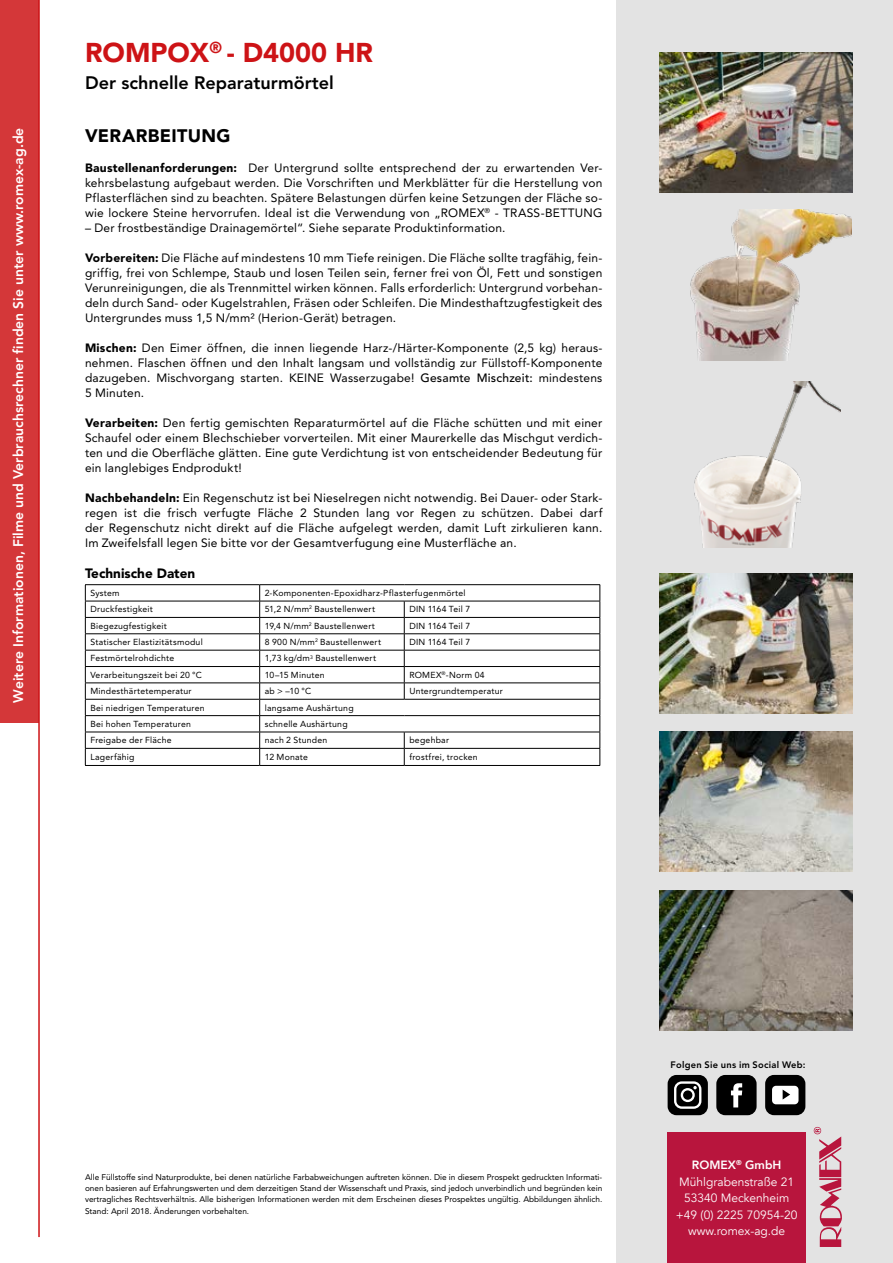
<style>
.page{position:relative;width:893px;height:1263px;background:#fff}
.page>*{position:absolute;margin:0;border:0;box-sizing:border-box;transform-origin:0 0}
.t1{font:900 27px "Avenir LT";color:#cd1316}
.t2{font:800 18px "Avenir LT";color:#000}
.t3{font:900 18px "Avenir LT";letter-spacing:.02em;color:#000}
.t4{font:800 13.8px "Avenir LT";color:#fff}
.t5{font:900 13.5px "Avenir LT";color:#000}
.t6{font:12px/15px "Avenir LT";letter-spacing:.015em;color:#000;text-align:justify}
.t7{font:12px/16.5px "Avenir";color:#fff;text-align:center}
.t8{font:800 9.3px "Avenir LT";letter-spacing:.03em;color:#000}
.t9{font:8.7px "Avenir LT";letter-spacing:.025em;color:#000}
.t10{font:8.25px/11.2px "Avenir LT";color:#000;text-align:justify}
.s1{font-weight:900}
.s2{font-weight:500}
.s3{font-weight:800}
</style>
<div class="page">
<div style="left:0;top:0;width:38px;height:723px;background:#d43739"></div>
<div style="left:617px;top:0;width:276px;height:1263px;background:#e3e3e3"></div>
<svg style="left:814px;top:1127px;width:28px;height:120px"></svg>
<div style="left:668px;top:1132px;width:138px;height:131px;background:#b8153d"></div>
<div style="left:668px;top:1075px;width:40px;height:40px;background:#000;border-radius:9px"></div>
<svg style="left:674px;top:1081px;width:27px;height:28px"></svg>
<div style="left:716px;top:1075px;width:41px;height:40px;background:#000;border-radius:9px"></div>
<svg style="left:731px;top:1083px;width:11px;height:24px"></svg>
<div style="left:765px;top:1075px;width:40px;height:40px;background:#000;border-radius:9px"></div>
<svg style="left:772px;top:1086px;width:26px;height:18px"></svg>
<hr style="left:38px;top:0;width:2px;height:1237px;background:#cd1316">
<hr style="left:85px;top:584px;width:175px;height:1px;background:#000">
<hr style="left:260px;top:584px;width:144px;height:1px;background:#000">
<hr style="left:404px;top:584px;width:196px;height:1px;background:#000">
<hr style="left:85px;top:601px;width:175px;height:1px;background:#000">
<hr style="left:260px;top:601px;width:144px;height:1px;background:#000">
<hr style="left:404px;top:601px;width:196px;height:1px;background:#000">
<hr style="left:85px;top:617px;width:175px;height:1px;background:#000">
<hr style="left:260px;top:617px;width:144px;height:1px;background:#000">
<hr style="left:404px;top:617px;width:196px;height:1px;background:#000">
<hr style="left:85px;top:633px;width:175px;height:1px;background:#000">
<hr style="left:260px;top:633px;width:144px;height:1px;background:#000">
<hr style="left:404px;top:633px;width:196px;height:1px;background:#000">
<hr style="left:85px;top:650px;width:175px;height:1px;background:#000">
<hr style="left:260px;top:650px;width:144px;height:1px;background:#000">
<hr style="left:404px;top:650px;width:196px;height:1px;background:#000">
<hr style="left:85px;top:666px;width:175px;height:1px;background:#000">
<hr style="left:260px;top:666px;width:144px;height:1px;background:#000">
<hr style="left:404px;top:666px;width:196px;height:1px;background:#000">
<hr style="left:85px;top:683px;width:175px;height:1px;background:#000">
<hr style="left:260px;top:683px;width:144px;height:1px;background:#000">
<hr style="left:404px;top:683px;width:196px;height:1px;background:#000">
<svg style="left:404px;top:601px;width:1px;height:98px"></svg>
<hr style="left:85px;top:699px;width:175px;height:1px;background:#000">
<hr style="left:260px;top:699px;width:144px;height:1px;background:#000">
<hr style="left:404px;top:699px;width:196px;height:1px;background:#000">
<hr style="left:85px;top:715px;width:175px;height:1px;background:#000">
<hr style="left:260px;top:715px;width:144px;height:1px;background:#000">
<hr style="left:404px;top:715px;width:196px;height:1px;background:#000">
<hr style="left:85px;top:732px;width:175px;height:1px;background:#000">
<hr style="left:260px;top:732px;width:144px;height:1px;background:#000">
<hr style="left:404px;top:732px;width:196px;height:1px;background:#000">
<hr style="left:85px;top:748px;width:175px;height:1px;background:#000">
<svg style="left:85px;top:585px;width:1px;height:180px"></svg>
<hr style="left:260px;top:748px;width:144px;height:1px;background:#000">
<svg style="left:259px;top:585px;width:1px;height:180px"></svg>
<hr style="left:404px;top:748px;width:196px;height:1px;background:#000">
<svg style="left:404px;top:732px;width:1px;height:33px"></svg>
<svg style="left:600px;top:585px;width:1px;height:180px"></svg>
<hr style="left:85px;top:765px;width:175px;height:1px;background:#000">
<hr style="left:260px;top:765px;width:144px;height:1px;background:#000">
<hr style="left:404px;top:765px;width:196px;height:1px;background:#000">
<img style="left:660px;top:52px;width:192px;height:140px">
<img style="left:660px;top:573px;width:192px;height:141px">
<img style="left:660px;top:731px;width:192px;height:141px">
<img style="left:660px;top:890px;width:192px;height:140px">
<img style="left:690px;top:210px;width:162px;height:151px">
<img style="left:694px;top:381px;width:146px;height:166px">
<p class="t4" style="left:10px;top:703px;width:577px;rotate:-90deg">Weitere Informationen, Filme und Verbrauchsrechner finden Sie unter www.romex-ag.de</p>
<h1 class="t1" style="left:85px;top:36px;width:290px">ROMPOX<sup>®</sup> - D4000 HR</h1>
<h2 class="t2" style="left:85px;top:72px;width:250px">Der schnelle Reparaturmörtel</h2>
<h2 class="t3" style="left:85px;top:125px;width:147px">VERARBEITUNG</h2>
<p class="t6" style="left:85px;top:160px;width:519px"><span class="s1">Baustellenanforderungen:</span> Der Untergrund sollte entsprechend der zu erwartenden Ver&shy;kehrsbelastung aufgebaut werden. Die Vorschriften und Merkblätter für die Herstellung von Pflasterflächen sind zu beachten. Spätere Belastungen dürfen keine Setzungen der Fläche so&shy;wie lockere Steine hervorrufen. Ideal ist die Verwendung von „ROMEX<sup>®</sup> - TRASS-BETTUNG</p>
<p class="t6" style="left:85px;top:220px;width:422px">– Der frostbeständige Drainagemörtel“. Siehe separate Produktinformation.</p>
<p class="t6" style="left:85px;top:250px;width:519px"><span class="s1">Vorbereiten:</span> Die Fläche auf mindestens 10 mm Tiefe reinigen. Die Fläche sollte tragfähig, fein&shy;griffig, frei von Schlempe, Staub und losen Teilen sein, ferner frei von Öl, Fett und sonstigen Verunreinigungen, die als Trennmittel wirken können. Falls erforderlich: Untergrund vorbehan&shy;deln durch Sand- oder Kugelstrahlen, Fräsen oder Schleifen. Die Mindesthaftzugfestigkeit des Untergrundes muss 1,5 N/mm² (Herion-Gerät) betragen.</p>
<p class="t6" style="left:85px;top:340px;width:519px"><span class="s1">Mischen:</span> Den Eimer öffnen, die innen liegende Harz-/Härter-Komponente (2,5 kg) heraus&shy;nehmen. Flaschen öffnen und den Inhalt langsam und vollständig zur Füllstoff-Komponente dazugeben. Mischvorgang starten. KEINE Wasserzugabe! <span class="s2">Gesamte Mischzeit:</span> mindestens 5 Minuten.</p>
<p class="t6" style="left:85px;top:415px;width:519px"><span class="s1">Verarbeiten:</span> Den fertig gemischten Reparaturmörtel auf die Fläche schütten und mit einer Schaufel oder einem Blechschieber vorverteilen. Mit einer Maurerkelle das Mischgut verdich&shy;ten und die Oberfläche glätten. Eine gute Verdichtung ist von entscheidender Bedeutung für ein langlebiges Endprodukt!</p>
<p class="t6" style="left:85px;top:490px;width:519px"><span class="s1">Nachbehandeln:</span> Ein Regenschutz ist bei Nieselregen nicht notwendig. Bei Dauer- oder Stark&shy;regen ist die frisch verfugte Fläche 2 Stunden lang vor Regen zu schützen. Dabei darf der Regenschutz nicht direkt auf die Fläche aufgelegt werden, damit Luft zirkulieren kann.<br>Im Zweifelsfall legen Sie bitte vor der Gesamtverfugung eine Musterfläche an.</p>
<p class="t5" style="left:85px;top:565px;width:112px">Technische Daten</p>
<p class="t9" style="left:90px;top:588px;width:31px">System</p>
<p class="t9" style="left:265px;top:588px;width:202px">2-Komponenten-Epoxidharz-Pflasterfugenmörtel</p>
<p class="t9" style="left:90px;top:604px;width:64px">Druckfestigkeit</p>
<p class="t9" style="left:265px;top:604px;width:112px">51,2 N/mm<sup>2</sup> Baustellenwert</p>
<p class="t9" style="left:409px;top:604px;width:62px">DIN 1164 Teil 7</p>
<p class="t9" style="left:90px;top:621px;width:78px">Biegezugfestigkeit</p>
<p class="t9" style="left:265px;top:621px;width:112px">19,4 N/mm<sup>2</sup> Baustellenwert</p>
<p class="t9" style="left:409px;top:621px;width:62px">DIN 1164 Teil 7</p>
<p class="t9" style="left:90px;top:637px;width:114px">Statischer Elastizitätsmodul</p>
<p class="t9" style="left:265px;top:637px;width:118px">8 900 N/mm<sup>2</sup> Baustellenwert</p>
<p class="t9" style="left:409px;top:637px;width:62px">DIN 1164 Teil 7</p>
<p class="t9" style="left:90px;top:653px;width:85px">Festmörtelrohdichte</p>
<p class="t9" style="left:265px;top:653px;width:113px">1,73 kg/dm<sup>3</sup> Baustellenwert</p>
<p class="t9" style="left:90px;top:670px;width:113px">Verarbeitungszeit bei 20 °C</p>
<p class="t9" style="left:265px;top:670px;width:61px">10–15 Minuten</p>
<p class="t9" style="left:409px;top:670px;width:77px">ROMEX<sup>®</sup>-Norm 04</p>
<p class="t9" style="left:90px;top:686px;width:103px">Mindesthärtetemperatur</p>
<p class="t9" style="left:265px;top:686px;width:48px">ab &gt; –10 °C</p>
<p class="t9" style="left:409px;top:686px;width:95px">Untergrundtemperatur</p>
<p class="t9" style="left:90px;top:702px;width:116px">Bei niedrigen Temperaturen</p>
<p class="t9" style="left:265px;top:702px;width:90px">langsame Aushärtung</p>
<p class="t9" style="left:90px;top:719px;width:102px">Bei hohen Temperaturen</p>
<p class="t9" style="left:265px;top:719px;width:84px">schnelle Aushärtung</p>
<p class="t9" style="left:90px;top:735px;width:83px">Freigabe der Fläche</p>
<p class="t9" style="left:265px;top:735px;width:64px">nach 2 Stunden</p>
<p class="t9" style="left:409px;top:735px;width:41px">begehbar</p>
<p class="t9" style="left:90px;top:752px;width:46px">Lagerfähig</p>
<p class="t9" style="left:265px;top:752px;width:45px">12 Monate</p>
<p class="t9" style="left:409px;top:752px;width:70px">frostfrei, trocken</p>
<p class="t10" style="left:85px;top:1171px;width:519px">Alle Füllstoffe sind Naturprodukte, bei denen natürliche Farbabweichungen auftreten können. Die in diesem Prospekt gedruckten Informati&shy;onen basieren auf Erfahrungswerten und dem derzeitigen Stand der Wissenschaft und Praxis, sind jedoch unverbindlich und begründen kein vertragliches Rechtsverhältnis. Alle bisherigen Informationen werden mit dem Erscheinen dieses Prospektes ungültig. Abbildungen ähnlich.<br>Stand: April 2018. Änderungen vorbehalten.</p>
<p class="t8" style="left:671px;top:1059px;width:136px">Folgen Sie uns im Social Web:</p>
<p class="t7" style="left:676px;top:1157px;width:123px"><span class="s3">ROMEX</span><sup>®</sup> <span class="s3">GmbH<br></span>Mühlgrabenstraße 21<br>53340 Meckenheim +49 (0) 2225 70954-20 www.romex-ag.de</p>
</div>
